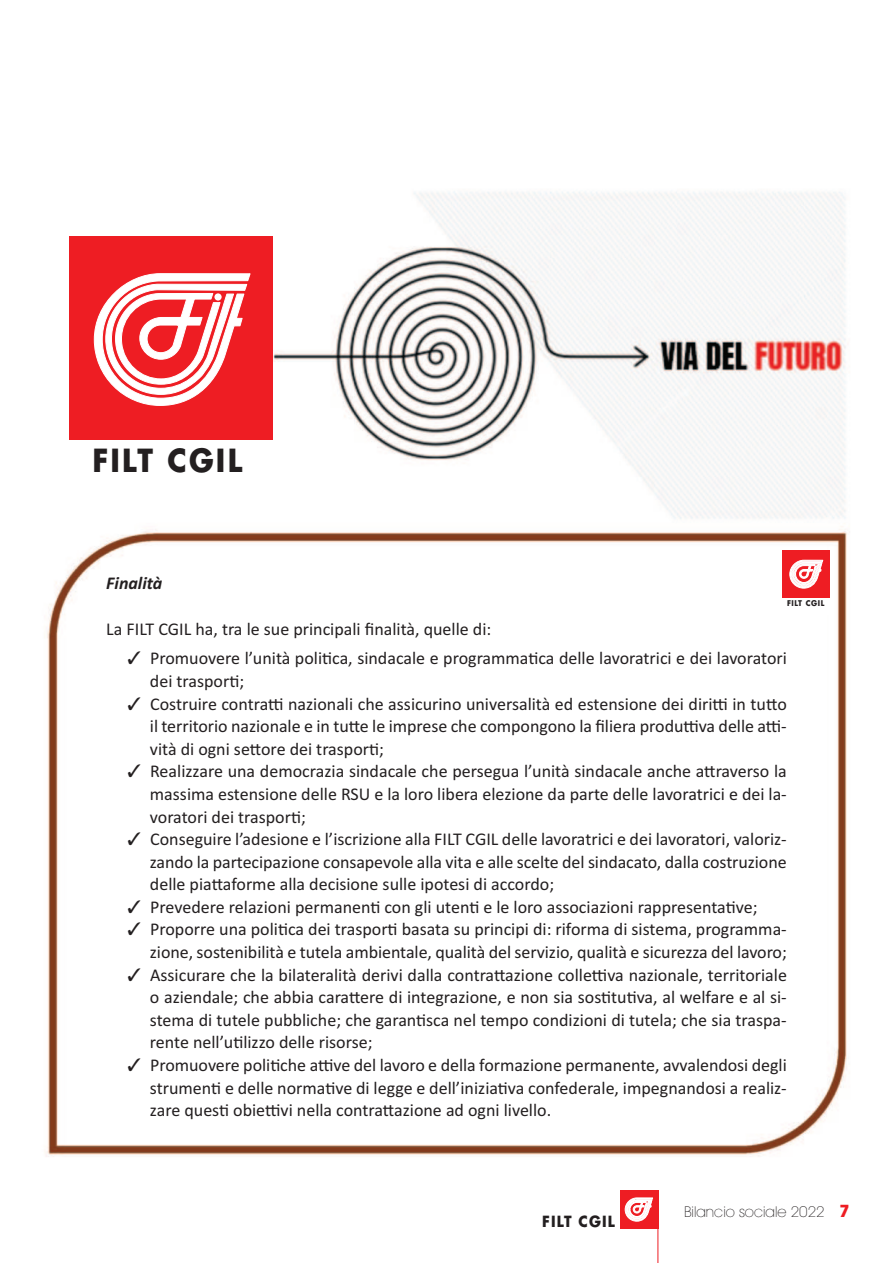
<style>
.page{position:relative;width:893px;height:1263px;background:#fff}
.page>*{position:absolute;margin:0;border:0;box-sizing:border-box;transform-origin:0 0}
.t1{font:700 31.05px "Futura";letter-spacing:.075em;color:#231f20;scale:.95 1}
.t2{font:18px/22.6px "Calibri";color:#231f20;text-align:justify}
.t3{font:italic 700 18px "Calibri";color:#231f20}
.t4{font:200 15px "Avant Garde IT Cby BT";color:#231f20}
.t5{font:700 15px "Futura";letter-spacing:.075em;color:#231f20;scale:.95 1}
.t6{font:700 7.65px "Futura";letter-spacing:.075em;color:#231f20;scale:.95 1}
.s1{font-family:"Avant Garde";font-weight:700;font-size:16.5px;color:#ee1d23}
</style>
<div class="page">
<hr style="left:657px;top:1205px;width:1px;height:58px;background:#ee1d23">
<div style="left:620px;top:1191px;width:38px;height:38px;background:#ee1d23"></div>
<svg style="left:625px;top:1198px;width:28px;height:23px"></svg>
<img style="left:45px;top:191px;width:802px;height:966px">
<div style="left:89px;top:442px;width:157px;height:34px;background:#fff"></div>
<svg style="left:781px;top:551px;width:51px;height:50px"></svg>
<div style="left:783px;top:551px;width:47px;height:47px;background:#ee1d23"></div>
<svg style="left:790px;top:560px;width:33px;height:28px"></svg>
<div style="left:784px;top:599px;width:48px;height:15px;background:#fff"></div>
<div style="left:69px;top:237px;width:203px;height:203px;background:#ee1d23"></div>
<svg style="left:94px;top:273px;width:156px;height:133px"></svg>
<div style="left:78px;top:443px;width:188px;height:39px;background:#fff"></div>
<p class="t1" style="left:92px;top:446px;width:159px">FILT CGIL</p>
<p class="t3" style="left:106px;top:572px;width:58px">Finalità</p>
<p class="t2" style="left:106px;top:620px;width:387px">La FILT CGIL ha, tra le sue principali finalità, quelle di:</p>
<p class="t2" style="left:150px;top:649px;width:638px;text-indent:-22px">✓ Promuovere l’unità politica, sindacale e programmatica delle lavoratrici e dei lavoratori dei trasporti;</p>
<p class="t2" style="left:150px;top:694px;width:638px;text-indent:-22px">✓ Costruire contratti nazionali che assicurino universalità ed estensione dei diritti in tutto il territorio nazionale e in tutte le imprese che compongono la filiera produttiva delle atti&shy;vità di ogni settore dei trasporti;</p>
<p class="t2" style="left:150px;top:761px;width:638px;text-indent:-22px">✓ Realizzare una democrazia sindacale che persegua l’unità sindacale anche attraverso la massima estensione delle RSU e la loro libera elezione da parte delle lavoratrici e dei la&shy;voratori dei trasporti;</p>
<p class="t2" style="left:150px;top:829px;width:638px;text-indent:-22px">✓ Conseguire l’adesione e l’iscrizione alla FILT CGIL delle lavoratrici e dei lavoratori, valoriz&shy;zando la partecipazione consapevole alla vita e alle scelte del sindacato, dalla costruzione delle piattaforme alla decisione sulle ipotesi di accordo;</p>
<p class="t2" style="left:128px;top:897px;width:631px">✓ Prevedere relazioni permanenti con gli utenti e le loro associazioni rappresentative;</p>
<p class="t2" style="left:128px;top:920px;width:661px;text-align:right">✓ Proporre una politica dei trasporti basata su principi di: riforma di sistema, programma&shy;zione, sostenibilità e tutela ambientale, qualità del servizio, qualità e sicurezza del lavoro;</p>
<p class="t2" style="left:150px;top:965px;width:638px;text-indent:-22px">✓ Assicurare che la bilateralità derivi dalla contrattazione collettiva nazionale, territoriale o aziendale; che abbia carattere di integrazione, e non sia sostitutiva, al welfare e al si&shy;stema di tutele pubbliche; che garantisca nel tempo condizioni di tutela; che sia traspa&shy;rente nell’utilizzo delle risorse;</p>
<p class="t2" style="left:150px;top:1055px;width:638px;text-indent:-22px">✓ Promuovere politiche attive del lavoro e della formazione permanente, avvalendosi degli strumenti e delle normative di legge e dell’iniziativa confederale, impegnandosi a realiz&shy;zare questi obiettivi nella contrattazione ad ogni livello.</p>
<p class="t6" style="left:787px;top:600px;width:41px">FILT CGIL</p>
<p class="t5" style="left:542px;top:1214px;width:78px">FILT CGIL</p>
<p class="t4" style="left:684px;top:1206px;width:167px">Bilancio sociale 2022 <span class="s1">7</span></p>
</div>
